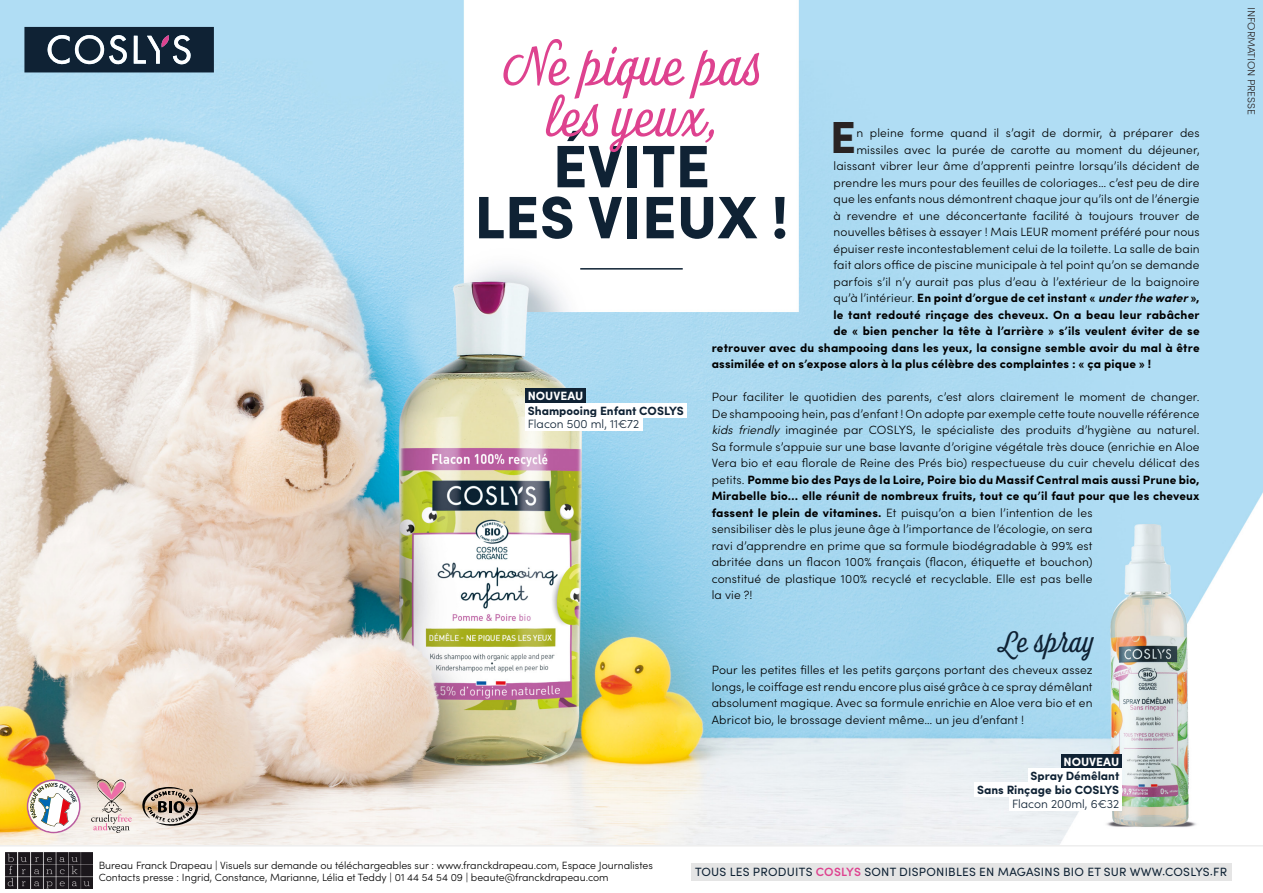
<style>
.page{position:relative;width:1263px;height:893px;background:#fff}
.page>*{position:absolute;margin:0;border:0;box-sizing:border-box;transform-origin:0 0}
.t1{font:900 60px/51px "Sofia Pro";color:#0f2234;text-align:center}
.t2{font:55.5px/51px "Look Script";color:#de428f;text-align:center}
.t3{font:900 45px "Sofia Pro";color:#292323}
.t4{font:30px "Look Script";color:#0f2234}
.t5{font:300 12px/16.5px "Sofia Pro";letter-spacing:.015em;color:#000}
.t6{font:700 12px "Sofia Pro";letter-spacing:.015em;color:#000}
.t7{font:12px "Sofia Pro";letter-spacing:.02em;color:#0f2234}
.t8{font:700 12px/14.1px "Sofia Pro";color:#0f2234;text-align:right}
.t9{font:300 12px "Sofia Pro";color:#0f2234}
.t10{font:700 12px "Sofia Pro";color:#fff}
.t11{font:300 10.5px/12px "Sofia Pro";color:#000}
.t12{font:300 10.5px "Sofia Pro";letter-spacing:-.01em;color:#292323}
.s1{font-weight:300}
.s2{font-style:italic}
.s3{font-weight:700}
.s4{font-weight:600;color:#de428f}
</style>
<div class="page">
<img style="left:0;top:0;width:1263px;height:845px">
<svg style="left:0;top:845px;width:1263px;height:36px"></svg>
<svg style="left:24px;top:27px;width:190px;height:45px;background:#334353"></svg>
<img style="left:5px;top:852px;width:88px;height:37px">
<div style="left:691px;top:863px;width:540px;height:17px;background:#e5e5e5"></div>
<div style="left:525px;top:389px;width:61px;height:14px;background:#0f2234"></div>
<div style="left:525px;top:403px;width:161px;height:14px;background:#fff"></div>
<hr style="left:580px;top:268px;width:103px;height:2px;background:#0f2234">
<svg style="left:140px;top:787px;width:62px;height:40px;background:#ae9e91"></svg>
<svg style="left:91px;top:778px;width:41px;height:55px;background:#ddc4c2"></svg>
<svg style="left:27px;top:779px;width:54px;height:54px"></svg>
<div style="left:525px;top:417px;width:118px;height:14px;background:#fff"></div>
<div style="left:1061px;top:754px;width:61px;height:14px;background:#0f2234"></div>
<div style="left:1028px;top:768px;width:94px;height:15px;background:#fff"></div>
<div style="left:974px;top:783px;width:148px;height:14px;background:#fff"></div>
<div style="left:1009px;top:797px;width:113px;height:14px;background:#fff"></div>
<h2 class="t2" style="left:501px;top:45px;width:262px">Ne pique pas les yeux,</h2>
<h3 class="t3" style="left:830px;top:102px;width:28px">E</h3>
<p class="t5" style="left:856px;top:124px;width:345px">n pleine forme quand il s’agit de dormir, à préparer des</p>
<p class="t5" style="left:856px;top:141px;width:345px">missiles avec la purée de carotte au moment du déjeuner,</p>
<p class="t5" style="left:833px;top:157px;width:368px">laissant vibrer leur âme d’apprenti peintre lorsqu’ils décident de</p>
<p class="t5" style="left:833px;top:174px;width:368px">prendre les murs pour des feuilles de coloriages… c’est peu de dire</p>
<p class="t5" style="left:833px;top:190px;width:368px">que les enfants nous démontrent chaque jour qu’ils ont de l’énergie</p>
<p class="t5" style="left:833px;top:207px;width:368px">à revendre et une déconcertante facilité à toujours trouver de</p>
<p class="t5" style="left:833px;top:223px;width:368px">nouvelles bêtises à essayer ! Mais LEUR moment préféré pour nous</p>
<p class="t5" style="left:833px;top:240px;width:368px">épuiser reste incontestablement celui de la toilette. La salle de bain</p>
<p class="t5" style="left:833px;top:256px;width:368px">fait alors office de piscine municipale à tel point qu’on se demande</p>
<p class="t5" style="left:833px;top:273px;width:368px">parfois s’il n’y aurait pas plus d’eau à l’extérieur de la baignoire</p>
<p class="t6" style="left:833px;top:289px;width:368px"><span class="s1">qu’à l’intérieur.</span> En point d’orgue de cet instant « <span class="s2">under the water</span> »,</p>
<p class="t6" style="left:833px;top:305px;width:368px">le tant redouté rinçage des cheveux. On a beau leur rabâcher</p>
<p class="t6" style="left:833px;top:322px;width:368px">de « bien pencher la tête à l’arrière » s’ils veulent éviter de se</p>
<p class="t6" style="left:712px;top:338px;width:489px">retrouver avec du shampooing dans les yeux, la consigne semble avoir du mal à être</p>
<p class="t6" style="left:712px;top:355px;width:441px">assimilée et on s’expose alors à la plus célèbre des complaintes : « ça pique » !</p>
<p class="t5" style="left:712px;top:388px;width:489px">Pour faciliter le quotidien des parents, c’est alors clairement le moment de changer.<br>De shampooing hein, pas d’enfant ! On adopte par exemple cette toute nouvelle référence <span class="s2">kids friendly</span> imaginée par COSLYS, le spécialiste des produits d’hygiène au naturel.<br>Sa formule s’appuie sur une base lavante d’origine végétale très douce (enrichie en Aloe Vera bio et eau florale de Reine des Prés bio) respectueuse du cuir chevelu délicat des petits. <span class="s3">Pomme bio des Pays de la Loire, Poire bio du Massif Central mais aussi Prune bio, Mirabelle bio… elle réunit de nombreux fruits, tout ce qu’il faut pour que les cheveux fassent le plein de vitamines.</span> Et puisqu’on a bien l’intention de les<br>sensibiliser dès le plus jeune âge à l’importance de l’écologie, on sera<br>ravi d’apprendre en prime que sa formule biodégradable à 99% est<br>abritée dans un flacon 100% français (flacon, étiquette et bouchon)<br>constitué de plastique 100% recyclé et recyclable. Elle est pas belle<br>la vie ?!</p>
<h1 class="t1" style="left:474px;top:135px;width:316px">ÉVITE<br>LES VIEUX !</h1>
<p class="t10" style="left:528px;top:387px;width:57px">NOUVEAU</p>
<p class="t8" style="left:528px;top:403px;width:157px">Shampooing Enfant COSLYS</p>
<p class="t9" style="left:528px;top:415px;width:113px">Flacon 500 ml, 11€72</p>
<h3 class="t4" style="left:997px;top:622px;width:97px">Le spray</h3>
<p class="t5" style="left:712px;top:661px;width:382px;text-align:justify">Pour les petites filles et les petits garçons portant des cheveux assez longs, le coiffage est rendu encore plus aisé grâce à ce spray démêlant absolument magique. Avec sa formule enrichie en Aloe vera bio et en Abricot bio, le brossage devient même… un jeu d’enfant !</p>
<p class="t10" style="left:1063px;top:753px;width:57px">NOUVEAU</p>
<p class="t8" style="left:977px;top:768px;width:144px">Spray Démêlant<br>Sans Rinçage bio COSLYS</p>
<p class="t9" style="left:1012px;top:795px;width:109px">Flacon 200ml, 6€32</p>
<p class="t11" style="left:99px;top:859px;width:556px">Bureau Franck Drapeau | Visuels sur demande ou téléchargeables sur : www.franckdrapeau.com, Espace Journalistes<br>Contacts presse : Ingrid, Constance, Marianne, Lélia et Teddy | 01 44 54 54 09 | beaute@franckdrapeau.com</p>
<p class="t7" style="left:695px;top:863px;width:533px">TOUS LES PRODUITS <span class="s4">COSLYS</span> SONT DISPONIBLES EN MAGASINS BIO ET SUR WWW.COSLYS.FR</p>
<p class="t12" style="left:1259px;top:7px;width:109px;rotate:90deg">INFORMATION PRESSE</p>
</div>
